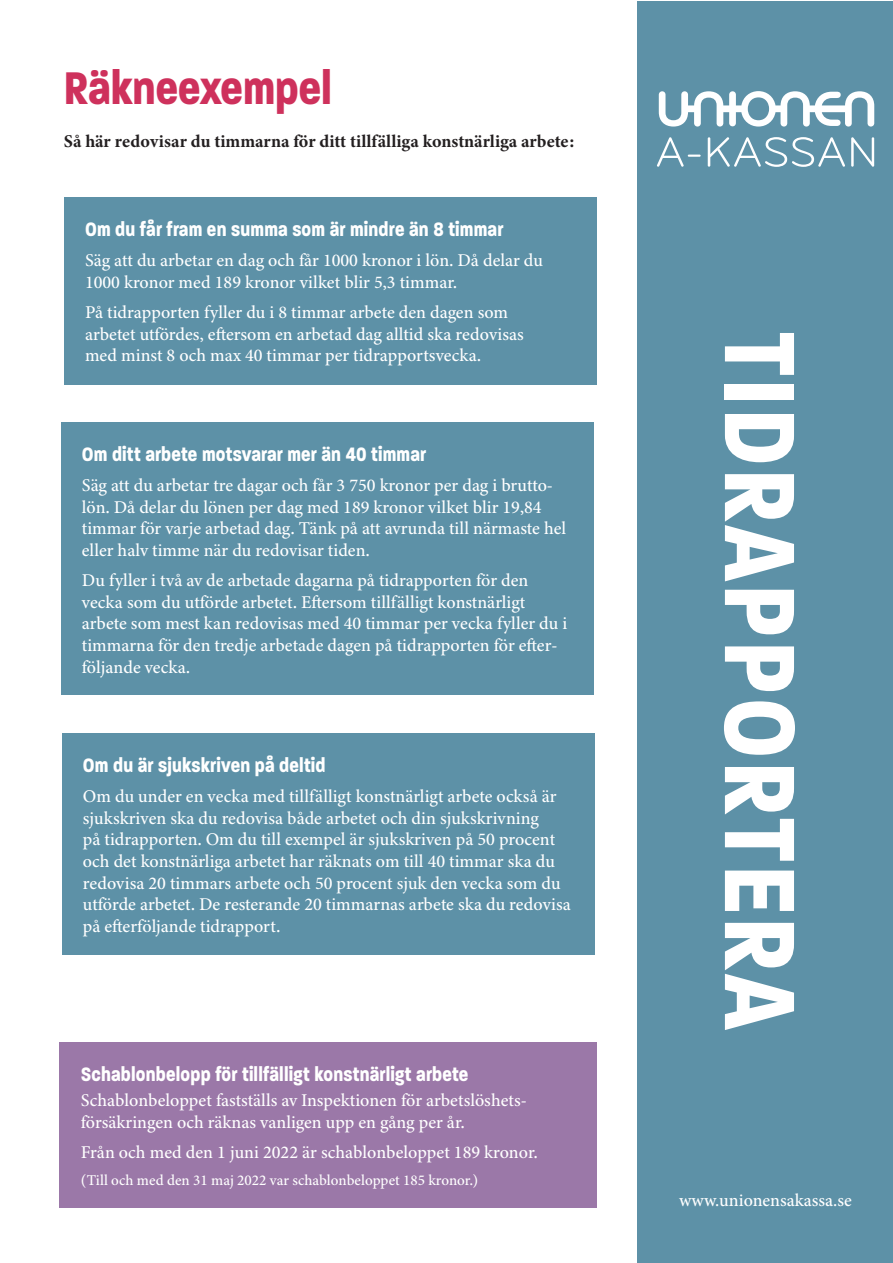
<style>
.page{position:relative;width:893px;height:1263px;background:#fff}
.page>*{position:absolute;margin:0;border:0;box-sizing:border-box;transform-origin:0 0}
.t1{font:700 108px "Paralucent Condensed";letter-spacing:.03em;color:#fff}
.t2{font:700 49.5px "Paralucent Condensed";color:#ce315c}
.t3{font:700 21px "Paralucent Condensed";letter-spacing:.01em;color:#fff}
.t4{font:500 18px/21.6px "Minion 3";color:#fff}
.t5{font:700 18px "Minion 3";color:#231f20}
.t6{font:500 18px "Minion Pro";color:#fff}
.t7{font:500 15px "Minion 3";color:#fff}
</style>
<div class="page">
<div style="left:638px;top:1px;width:255px;height:1262px;background:#5d91a7"></div>
<svg style="left:659px;top:91px;width:215px;height:36px"></svg>
<svg style="left:657px;top:137px;width:44px;height:30px"></svg>
<svg style="left:708px;top:137px;width:137px;height:30px"></svg>
<svg style="left:851px;top:137px;width:23px;height:30px"></svg>
<div style="left:64px;top:197px;width:533px;height:187px;background:#5d91a7"></div>
<div style="left:61px;top:423px;width:533px;height:272px;background:#5d91a7"></div>
<div style="left:62px;top:733px;width:533px;height:222px;background:#5d91a7"></div>
<div style="left:60px;top:1042px;width:537px;height:166px;background:#9b78a8"></div>
<p class="t2" style="left:64px;top:59px;width:270px">Räkneexempel</p>
<p class="t5" style="left:64px;top:129px;width:512px">Så här redovisar du timmarna för ditt tillfälliga konstnärliga arbete:</p>
<p class="t3" style="left:85px;top:217px;width:420px">Om du får fram en summa som är mindre än 8 timmar</p>
<p class="t4" style="left:85px;top:250px;width:460px">Säg att du arbetar en dag och får 1000 kronor i lön. Då delar du<br>1000 kronor med 189 kronor vilket blir 5,3 timmar.</p>
<p class="t4" style="left:85px;top:301px;width:440px">På tidrapporten fyller du i 8 timmar arbete den dagen som arbetet utfördes, eftersom en arbetad dag alltid ska redovisas med minst 8 och max 40 timmar per tidrapportsvecka.</p>
<p class="t3" style="left:82px;top:442px;width:346px">Om ditt arbete motsvarar mer än 40 timmar</p>
<p class="t4" style="left:82px;top:474px;width:486px">Säg att du arbetar tre dagar och får 3 750 kronor per dag i brutto&shy;lön. Då delar du lönen per dag med 189 kronor vilket blir 19,84 timmar för varje arbetad dag. Tänk på att avrunda till närmaste hel eller halv timme när du redovisar tiden.</p>
<p class="t4" style="left:82px;top:569px;width:487px">Du fyller i två av de arbetade dagarna på tidrapporten för den vecka som du utförde arbetet. Eftersom tillfälligt konstnärligt arbete som mest kan redovisas med 40 timmar per vecka fyller du i timmarna för den tredje arbetade dagen på tidrapporten för efter&shy;följande vecka.</p>
<p class="t3" style="left:83px;top:753px;width:244px">Om du är sjukskriven på deltid</p>
<p class="t4" style="left:83px;top:785px;width:489px">Om du under en vecka med tillfälligt konstnärligt arbete också är sjukskriven ska du redovisa både arbetet och din sjukskrivning<br>på tidrapporten. Om du till exempel är sjukskriven på 50 procent och det konstnärliga arbetet har räknats om till 40 timmar ska du redovisa 20 timmars arbete och 50 procent sjuk den vecka som du utförde arbetet. De resterande 20 timmarnas arbete ska du redovisa på efterföljande tidrapport.</p>
<p class="t3" style="left:81px;top:1061px;width:389px">Schablonbelopp för tillfälligt konstnärligt arbete</p>
<p class="t4" style="left:81px;top:1090px;width:447px">Schablonbeloppet fastställs av Inspektionen för arbetslöshets&shy;försäkringen och räknas vanligen upp en gång per år.</p>
<p class="t4" style="left:81px;top:1141px;width:458px">Från och med den 1 juni 2022 är schablonbeloppet 189 kronor.</p>
<p class="t7" style="left:81px;top:1169px;width:399px">(Till och med den 31 maj 2022 var schablonbeloppet 185 kronor.)</p>
<p class="t1" style="left:824px;top:332px;width:700px;rotate:90deg">TIDRAPPORTERA</p>
<p class="t6" style="left:679px;top:1188px;width:174px">www.unionensakassa.se</p>
</div>
